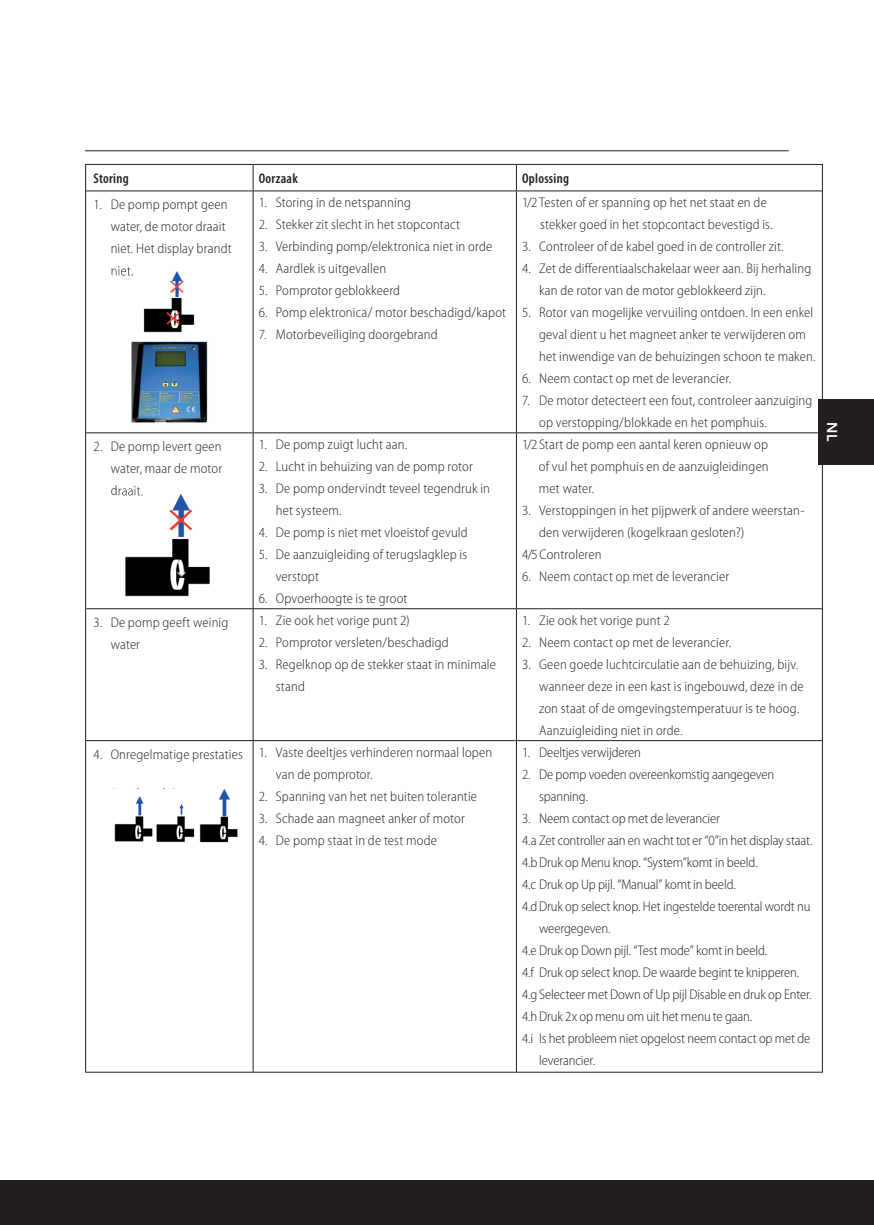
<style>
.page{position:relative;width:874px;height:1225px;background:#fff}
.page>*{position:absolute;margin:0;border:0;box-sizing:border-box;transform-origin:0 0}
.t1{font:800 14.2px "Avenir LT Std";color:#fff}
.t2{font:300 semi-condensed 14px/22px "Myriad Pro";letter-spacing:.01em;color:#231f20}
.t3{font:300 semi-condensed 14px/22px "Myriad Pro";letter-spacing:-.01em;color:#231f20}
.t4{font:600 condensed 14px "Myriad Pro";letter-spacing:.02em;color:#231f20}
</style>
<div class="page">
<div style="left:0;top:1180px;width:873px;height:45px;background:#231f20"></div>
<hr style="left:85px;top:150px;width:703px;height:1px;background:#231f20">
<div style="left:818px;top:399px;width:55px;height:66px;background:#231f20"></div>
<hr style="left:85px;top:164px;width:168px;height:1px;background:#231f20">
<svg style="left:85px;top:165px;width:1px;height:26px"></svg>
<hr style="left:253px;top:164px;width:263px;height:1px;background:#231f20">
<hr style="left:516px;top:164px;width:306px;height:1px;background:#231f20">
<svg style="left:821px;top:165px;width:1px;height:26px"></svg>
<hr style="left:85px;top:191px;width:1px;height:242px;background:#231f20">
<hr style="left:821px;top:191px;width:1px;height:242px;background:#231f20">
<hr style="left:85px;top:433px;width:1px;height:176px;background:#231f20">
<hr style="left:821px;top:433px;width:1px;height:176px;background:#231f20">
<hr style="left:85px;top:609px;width:1px;height:131px;background:#231f20">
<hr style="left:821px;top:609px;width:1px;height:131px;background:#231f20">
<hr style="left:85px;top:740px;width:1px;height:332px;background:#231f20">
<hr style="left:821px;top:740px;width:1px;height:332px;background:#231f20">
<svg style="left:253px;top:165px;width:1px;height:26px"></svg>
<svg style="left:516px;top:165px;width:1px;height:26px"></svg>
<hr style="left:86px;top:191px;width:167px;height:1px;background:#231f20">
<hr style="left:253px;top:191px;width:263px;height:1px;background:#231f20">
<hr style="left:253px;top:191px;width:1px;height:241px;background:#231f20">
<hr style="left:516px;top:191px;width:305px;height:1px;background:#231f20">
<hr style="left:516px;top:191px;width:1px;height:241px;background:#231f20">
<hr style="left:86px;top:432px;width:167px;height:1px;background:#231f20">
<hr style="left:253px;top:432px;width:263px;height:1px;background:#231f20">
<hr style="left:253px;top:433px;width:1px;height:175px;background:#231f20">
<hr style="left:516px;top:432px;width:305px;height:1px;background:#231f20">
<hr style="left:516px;top:433px;width:1px;height:175px;background:#231f20">
<hr style="left:86px;top:608px;width:167px;height:1px;background:#231f20">
<hr style="left:253px;top:608px;width:263px;height:1px;background:#231f20">
<hr style="left:253px;top:609px;width:1px;height:131px;background:#231f20">
<hr style="left:516px;top:608px;width:305px;height:1px;background:#231f20">
<hr style="left:516px;top:609px;width:1px;height:131px;background:#231f20">
<hr style="left:86px;top:740px;width:167px;height:1px;background:#231f20">
<hr style="left:253px;top:740px;width:263px;height:1px;background:#231f20">
<hr style="left:253px;top:741px;width:1px;height:331px;background:#231f20">
<hr style="left:516px;top:740px;width:305px;height:1px;background:#231f20">
<hr style="left:516px;top:741px;width:1px;height:331px;background:#231f20">
<hr style="left:85px;top:1071px;width:168px;height:1px;background:#231f20">
<hr style="left:253px;top:1071px;width:263px;height:1px;background:#231f20">
<hr style="left:516px;top:1071px;width:306px;height:1px;background:#231f20">
<img style="left:112px;top:271px;width:96px;height:152px">
<img style="left:112px;top:268px;width:21px;height:7px">
<img style="left:118px;top:493px;width:92px;height:104px">
<img style="left:118px;top:488px;width:24px;height:7px">
<img style="left:113px;top:788px;width:125px;height:55px">
<p class="t4" style="left:94px;top:170px;width:37px">Storing</p>
<p class="t4" style="left:259px;top:170px;width:41px">Oorzaak</p>
<p class="t4" style="left:522px;top:170px;width:48px">Oplossing</p>
<p class="t2" style="left:111px;top:194px;width:123px;text-indent:-17px">1. De pomp pompt geen water, de motor draait niet. Het display brandt</p>
<p class="t2" style="left:259px;top:192px;width:153px">1. Storing in de netspanning</p>
<p class="t2" style="left:539px;top:192px;width:234px;text-indent:-18px">1/2 Testen of er spanning op het net staat en de stekker goed in het stopcontact bevestigd is.</p>
<p class="t2" style="left:522px;top:236px;width:263px">3. Controleer of de kabel goed in de controller zit.</p>
<p class="t2" style="left:539px;top:258px;width:273px;text-indent:-17px">4. Zet de differentiaalschakelaar weer aan. Bij herhaling kan de rotor van de motor geblokkeerd zijn.</p>
<p class="t2" style="left:539px;top:302px;width:278px;text-indent:-17px">5. Rotor van mogelijke vervuiling ontdoen. In een enkel geval dient u het magneet anker te verwijderen om het inwendige van de behuizingen schoon te maken.</p>
<p class="t2" style="left:522px;top:368px;width:211px">6. Neem contact op met de leverancier.</p>
<p class="t2" style="left:539px;top:390px;width:275px;text-indent:-17px">7. De motor detecteert een fout, controleer aanzuiging op verstopping/blokkade en het pomphuis.</p>
<p class="t2" style="left:259px;top:214px;width:203px">2. Stekker zit slecht in het stopcontact</p>
<p class="t2" style="left:259px;top:236px;width:235px">3. Verbinding pomp/elektronica niet in orde</p>
<p class="t2" style="left:259px;top:258px;width:129px">4. Aardlek is uitgevallen</p>
<p class="t2" style="left:259px;top:280px;width:143px">5. Pomprotor geblokkeerd</p>
<p class="t2" style="left:259px;top:302px;width:249px">6. Pomp elektronica/ motor beschadigd/kapot</p>
<p class="t2" style="left:259px;top:324px;width:180px">7. Motorbeveiliging doorgebrand</p>
<p class="t2" style="left:94px;top:436px;width:130px;text-align:right">2. De pomp levert geen water, maar de motor</p>
<p class="t2" style="left:259px;top:433px;width:150px">1. De pomp zuigt lucht aan.</p>
<p class="t2" style="left:259px;top:455px;width:215px">2. Lucht in behuizing van de pomp rotor</p>
<p class="t2" style="left:276px;top:477px;width:215px;text-indent:-17px">3. De pomp ondervindt teveel tegendruk in het systeem.</p>
<p class="t2" style="left:259px;top:521px;width:210px">4. De pomp is niet met vloeistof gevuld</p>
<p class="t2" style="left:276px;top:543px;width:193px;text-indent:-17px">5. De aanzuigleiding of terugslagklep is verstopt</p>
<p class="t2" style="left:259px;top:587px;width:150px">6. Opvoerhoogte is te groot</p>
<p class="t2" style="left:111px;top:611px;width:119px;text-indent:-17px">3. De pomp geeft weinig water</p>
<p class="t2" style="left:259px;top:609px;width:152px">1. Zie ook het vorige punt 2)</p>
<p class="t2" style="left:259px;top:631px;width:191px">2. Pomprotor versleten/beschadigd</p>
<p class="t2" style="left:276px;top:653px;width:222px;text-indent:-17px">3. Regelknop op de stekker staat in minimale stand</p>
<p class="t2" style="left:276px;top:741px;width:218px;text-indent:-182px">4. Onregelmatige prestaties 1. Vaste deeltjes verhinderen normaal lopen van de pomprotor.</p>
<p class="t2" style="left:259px;top:785px;width:220px">2. Spanning van het net buiten tolerantie</p>
<p class="t2" style="left:259px;top:807px;width:207px">3. Schade aan magneet anker of motor</p>
<p class="t2" style="left:259px;top:829px;width:180px">4. De pomp staat in de test mode</p>
<p class="t2" style="left:538px;top:433px;width:231px;text-align:justify;text-indent:-17px">1/2 Start de pomp een aantal keren opnieuw op of vul het pomphuis en de aanzuigleidingen met water.</p>
<p class="t2" style="left:522px;top:499px;width:284px">3. Verstoppingen in het pijpwerk of andere weerstan-</p>
<p class="t2" style="left:539px;top:521px;width:206px">den verwijderen (kogelkraan gesloten?)</p>
<p class="t2" style="left:522px;top:543px;width:81px">4/5 Controleren</p>
<p class="t2" style="left:522px;top:565px;width:208px">6. Neem contact op met de leverancier</p>
<p class="t2" style="left:522px;top:609px;width:149px">1. Zie ook het vorige punt 2</p>
<p class="t2" style="left:522px;top:631px;width:211px">2. Neem contact op met de leverancier.</p>
<p class="t2" style="left:539px;top:653px;width:266px;text-indent:-17px">3. Geen goede luchtcirculatie aan de behuizing, bijv. wanneer deze in een kast is ingebouwd, deze in de zon staat of de omgevingstemperatuur is te hoog.<br>Aanzuigleiding niet in orde.</p>
<p class="t3" style="left:522px;top:741px;width:120px">1. Deeltjes verwijderen</p>
<p class="t3" style="left:539px;top:763px;width:236px;text-indent:-17px">2. De pomp voeden overeenkomstig aangegeven spanning.</p>
<p class="t3" style="left:522px;top:807px;width:199px">3. Neem contact op met de leverancier</p>
<p class="t3" style="left:522px;top:829px;width:292px">4.a Zet controller aan en wacht tot er “0”in het display staat.</p>
<p class="t2" style="left:522px;top:851px;width:237px">4.b Druk op Menu knop. “System”komt in beeld.</p>
<p class="t3" style="left:522px;top:873px;width:215px">4.c Druk op Up pijl. “Manual” komt in beeld.</p>
<p class="t2" style="left:522px;top:895px;width:290px">4.d Druk op select knop. Het ingestelde toerental wordt nu</p>
<p class="t3" style="left:539px;top:917px;width:73px">weergegeven.</p>
<p class="t2" style="left:522px;top:939px;width:246px">4.e Druk op Down pijl. “Test mode” komt in beeld.</p>
<p class="t2" style="left:522px;top:961px;width:278px">4.f Druk op select knop. De waarde begint te knipperen.</p>
<p class="t3" style="left:522px;top:983px;width:291px">4.g Selecteer met Down of Up pijl Disable en druk op Enter.</p>
<p class="t3" style="left:522px;top:1005px;width:231px">4.h Druk 2x op menu om uit het menu te gaan.</p>
<p class="t2" style="left:522px;top:1027px;width:290px">4.i Is het probleem niet opgelost neem contact op met de</p>
<p class="t3" style="left:539px;top:1049px;width:57px">leverancier.</p>
<p class="t1" style="left:840px;top:422px;width:20px;rotate:90deg">NL</p>
</div>
